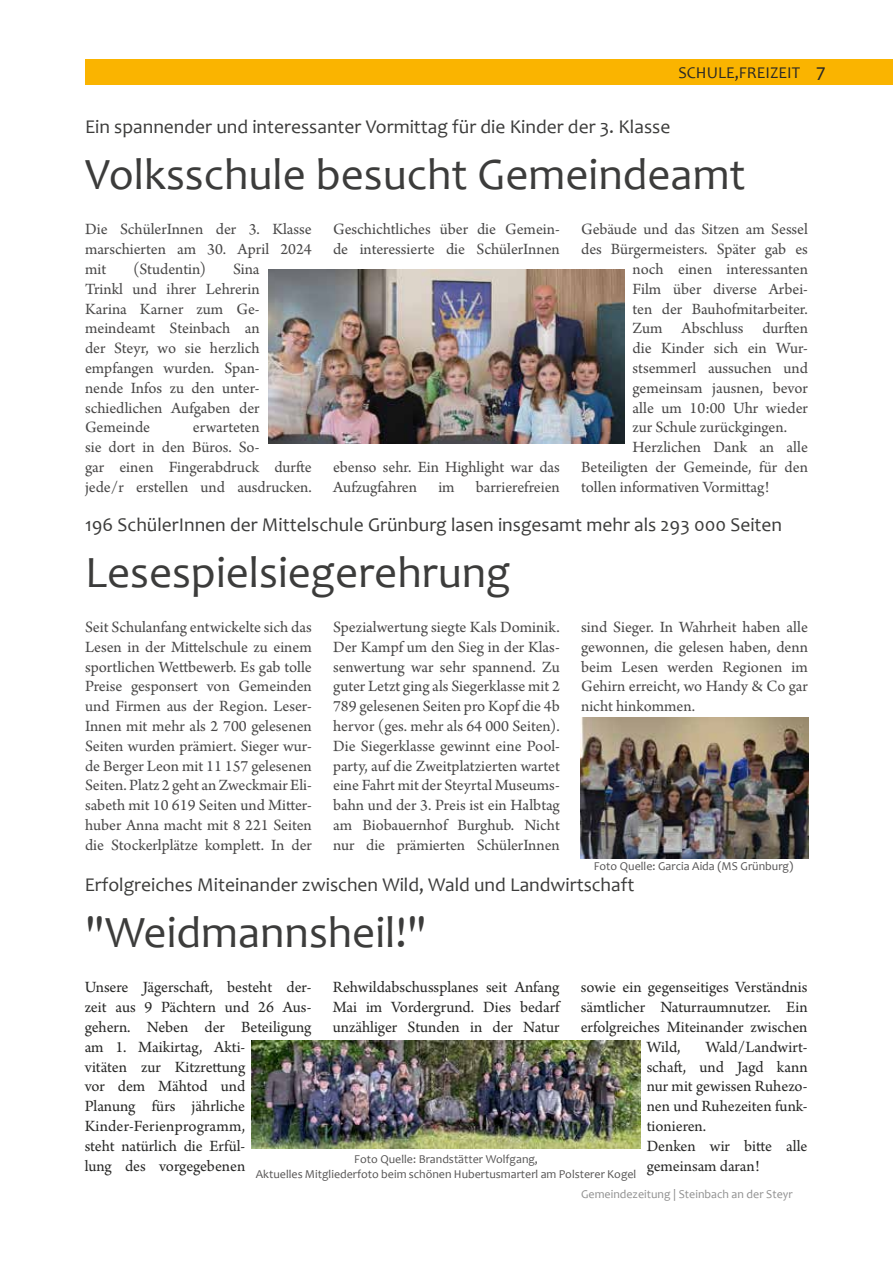
<style>
.page{position:relative;width:893px;height:1263px;background:#fff}
.page>*{position:absolute;margin:0;border:0;box-sizing:border-box;transform-origin:0 0}
.t1{font:45px "Candara";color:#3c3c3b}
.t2{font:19.5px "Candara";color:#3c3c3b}
.t3{font:16.5px/19.8px "Arno Pro";color:#494848;text-align:justify}
.t4{font:16.5px/19.8px "Arno Pro";color:#282827}
.t5{font:16.5px "Candara";color:#282827}
.t6{font:12px/14.4px "Candara";color:#555454;text-align:center}
.t7{font:12px "Candara";color:#909090}
.s1{font-family:"Myriad Pro";font-size:19.5px}
</style>
<div class="page">
<div style="left:85px;top:60px;width:808px;height:25px;background:#fab400"></div>
<img style="left:268px;top:270px;width:356px;height:173px">
<img style="left:581px;top:718px;width:227px;height:141px">
<img style="left:252px;top:1040px;width:388px;height:108px">
<p class="t5" style="left:678px;top:63px;width:149px">SCHULE,FREIZEIT <span class="s1">7</span></p>
<p class="t2" style="left:85px;top:115px;width:587px">Ein spannender und interessanter Vormittag für die Kinder der 3. Klasse</p>
<h1 class="t1" style="left:85px;top:146px;width:662px">Volksschule besucht Gemeindeamt</h1>
<p class="t3" style="left:85px;top:220px;width:228px">Die SchülerInnen der 3. Klasse marschierten am 30. April 2024 mit</p>
<p class="t3" style="left:581px;top:220px;width:228px">Gebäude und das Sitzen am Sessel</p>
<p class="t3" style="left:581px;top:240px;width:228px">des Bürgermeisters. Später gab es</p>
<p class="t3" style="left:633px;top:260px;width:177px">noch einen interessanten</p>
<p class="t3" style="left:633px;top:280px;width:177px">Film über diverse Arbei-</p>
<p class="t3" style="left:633px;top:300px;width:177px">ten der Bauhofmitarbeiter.</p>
<p class="t3" style="left:633px;top:319px;width:177px">Zum Abschluss durften</p>
<p class="t3" style="left:633px;top:339px;width:177px">die Kinder sich ein Wur-</p>
<p class="t3" style="left:633px;top:359px;width:177px">stsemmerl aussuchen und</p>
<p class="t3" style="left:633px;top:379px;width:177px">gemeinsam jausnen, bevor</p>
<p class="t3" style="left:633px;top:399px;width:177px">alle um 10:00 Uhr wieder</p>
<p class="t3" style="left:633px;top:418px;width:156px">zur Schule zurückgingen.</p>
<p class="t3" style="left:633px;top:438px;width:177px">Herzlichen Dank an alle</p>
<p class="t3" style="left:581px;top:458px;width:228px">Beteiligten der Gemeinde, für den</p>
<p class="t3" style="left:581px;top:478px;width:190px">tollen informativen Vormittag!</p>
<p class="t2" style="left:85px;top:512px;width:699px">196 SchülerInnen der Mittelschule Grünburg lasen insgesamt mehr als 293 000 Seiten</p>
<h1 class="t1" style="left:85px;top:544px;width:427px">Lesespielsiegerehrung</h1>
<p class="t3" style="left:85px;top:618px;width:228px">Seit Schulanfang entwickelte sich das Lesen in der Mittelschule zu einem sportlichen Wettbewerb. Es gab tolle Preise gesponsert von Gemeinden und Firmen aus der Region. Leser-Innen mit mehr als 2 700 gelesenen Seiten wurden prämiert. Sieger wur&shy;de Berger Leon mit 11 157 gelesenen Seiten. Platz 2 geht an Zweckmair Eli&shy;sabeth mit 10 619 Seiten und Mitter&shy;huber Anna macht mit 8 221 Seiten die Stockerlplätze komplett. In der</p>
<p class="t3" style="left:333px;top:618px;width:228px">Spezialwertung siegte Kals Dominik.<br>Der Kampf um den Sieg in der Klas&shy;senwertung war sehr spannend. Zu guter Letzt ging als Siegerklasse mit 2<br>789 gelesenen Seiten pro Kopf die 4b hervor (ges. mehr als 64 000 Seiten).<br>Die Siegerklasse gewinnt eine Pool&shy;party, auf die Zweitplatzierten wartet eine Fahrt mit der Steyrtal Museums&shy;bahn und der 3. Preis ist ein Halbtag am Biobauernhof Burghub. Nicht nur die prämierten SchülerInnen</p>
<p class="t3" style="left:581px;top:618px;width:228px">sind Sieger. In Wahrheit haben alle gewonnen, die gelesen haben, denn beim Lesen werden Regionen im Gehirn erreicht, wo Handy &amp; Co gar nicht hinkommen.</p>
<p class="t2" style="left:85px;top:873px;width:551px">Erfolgreiches Miteinander zwischen Wild, Wald und Landwirtschaft</p>
<h1 class="t1" style="left:85px;top:904px;width:344px">"Weidmannsheil!"</h1>
<p class="t4" style="left:85px;top:978px;width:228px">Unsere Jägerschaft, besteht der&shy;zeit aus 9 Pächtern und 26 Aus&shy;gehern. Neben der Beteiligung am 1. Maikirtag, Akti-<br>vitäten zur Kitzrettung<br>vor dem Mähtod und<br>Planung fürs jährliche<br>Kinder-Ferienprogramm,<br>steht natürlich die Erfül-<br>lung des vorgegebenen</p>
<p class="t4" style="left:333px;top:978px;width:228px;text-align:justify">Rehwildabschussplanes seit Anfang Mai im Vordergrund. Dies bedarf unzähliger Stunden in der Natur</p>
<p class="t4" style="left:581px;top:978px;width:228px">sowie ein gegenseitiges Verständnis</p>
<p class="t3" style="left:333px;top:220px;width:228px">Geschichtliches über die Gemein&shy;de interessierte die SchülerInnen</p>
<p class="t3" style="left:133px;top:260px;width:75px">(Studentin)</p>
<p class="t3" style="left:85px;top:260px;width:176px;text-indent:148px">Sina Trinkl und ihrer Lehrerin Karina Karner zum Ge&shy;meindeamt Steinbach an der Steyr, wo sie herzlich empfangen wurden. Span&shy;nende Infos zu den unter&shy;schiedlichen Aufgaben der Gemeinde</p>
<p class="t3" style="left:85px;top:418px;width:228px;text-align:left;text-indent:108px">erwarteten<br>sie dort in den Büros. So-<br>gar einen Fingerabdruck durfte jede/r erstellen und ausdrucken.</p>
<p class="t3" style="left:333px;top:458px;width:228px">ebenso sehr. Ein Highlight war das<br>Aufzugfahren</p>
<p class="t3" style="left:438px;top:478px;width:18px">im</p>
<p class="t3" style="left:476px;top:478px;width:85px">barrierefreien</p>
<p class="t6" style="left:594px;top:858px;width:201px">Foto Quelle: Garcia Aida (MS Grünburg)</p>
<p class="t4" style="left:581px;top:998px;width:228px">sämtlicher Naturraumnutzer. Ein</p>
<p class="t4" style="left:581px;top:1018px;width:228px">erfolgreiches Miteinander zwischen</p>
<p class="t4" style="left:647px;top:1038px;width:35px">Wild,</p>
<p class="t4" style="left:647px;top:1038px;width:162px;text-indent:59px">Wald/Landwirt&shy;schaft, und Jagd kann nur mit gewissen Ruhezo&shy;nen und Ruhezeiten funk&shy;tionieren.<br>Denken wir bitte alle gemeinsam daran!</p>
<p class="t6" style="left:256px;top:1152px;width:382px">Foto Quelle: Brandstätter Wolfgang,<br>Aktuelles Mitgliederfoto beim schönen Hubertusmarterl am Polsterer Kogel</p>
<p class="t7" style="left:581px;top:1186px;width:213px">Gemeindezeitung | Steinbach an der Steyr</p>
</div>
